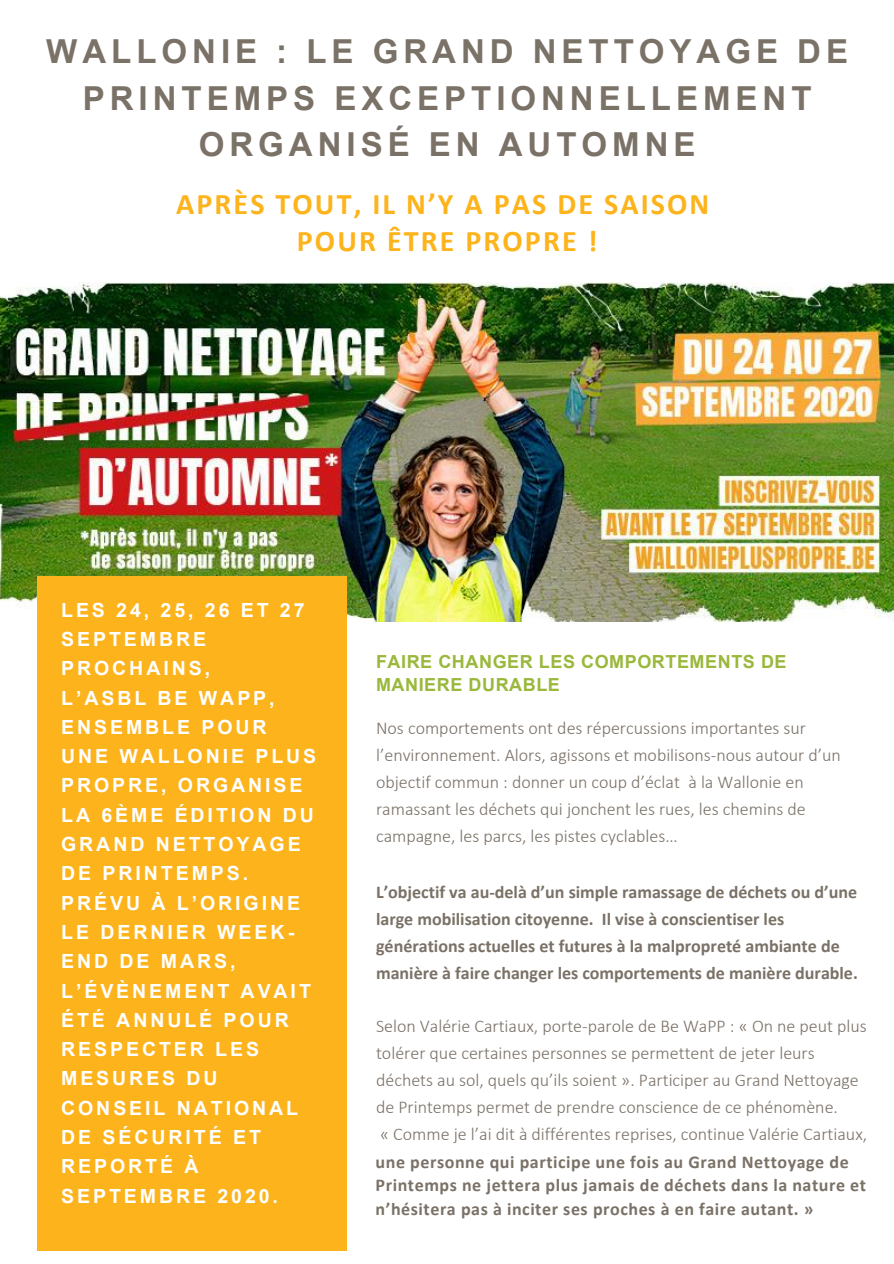
<style>
.page{position:relative;width:894px;height:1264px;background:#fff}
.page>*{position:absolute;margin:0;border:0;box-sizing:border-box;transform-origin:0 0}
.t1{font:700 33px/46.2px "Arial";letter-spacing:.15em;color:#7a7167;text-align:center}
.t2{font:700 30px/37.2px "Calibri";letter-spacing:.07em;color:#fdb31b;text-align:center}
.t3{font:700 19.5px/29.2px "Arial";letter-spacing:.15em;color:#fff}
.t4{font:300 18px/27px "Calibri";color:#7a7167}
.t5{font:700 18px/27px "Calibri";color:#7a7167}
.t6{font:700 18px/23.7px "Calibri";letter-spacing:.03em;color:#7a7167}
.t7{font:700 18px/22.5px "Arial";letter-spacing:.03em;color:#99b83c}
</style>
<div class="page">
<img style="left:0;top:283px;width:893px;height:339px">
<div style="left:37px;top:576px;width:309px;height:675px;background:#fdb31b"></div>
<h1 class="t1" style="left:46px;top:32px;width:803px">WALLONIE : LE GRAND NETTOYAGE DE<br>PRINTEMPS EXCEPTIONNELLEMENT<br>ORGANISÉ EN AUTOMNE</h1>
<h2 class="t2" style="left:176px;top:185px;width:534px">APRÈS TOUT, IL N’Y A PAS DE SAISON<br>POUR ÊTRE PROPRE !</h2>
<p class="t3" style="left:61px;top:597px;width:256px">LES 24, 25, 26 ET 27<br>SEPTEMBRE<br>PROCHAINS,<br>L’ASBL BE WAPP,<br>ENSEMBLE POUR<br>UNE WALLONIE PLUS<br>PROPRE, ORGANISE<br>LA 6ÈME ÉDITION DU<br>GRAND NETTOYAGE<br>DE PRINTEMPS.<br>PRÉVU À L’ORIGINE<br>LE DERNIER WEEK-<br>END DE MARS,<br>L’ÉVÈNEMENT AVAIT<br>ÉTÉ ANNULÉ POUR<br>RESPECTER LES<br>MESURES DU<br>CONSEIL NATIONAL<br>DE SÉCURITÉ ET<br>REPORTÉ À<br>SEPTEMBRE 2020.</p>
<p class="t7" style="left:376px;top:652px;width:412px">FAIRE CHANGER LES COMPORTEMENTS DE<br>MANIERE DURABLE</p>
<p class="t4" style="left:376px;top:716px;width:466px">Nos comportements ont des répercussions importantes sur l’environnement. Alors, agissons et mobilisons-nous autour d’un objectif commun : donner un coup d’éclat à la Wallonie en ramassant les déchets qui jonchent les rues, les chemins de campagne, les parcs, les pistes cyclables…</p>
<p class="t5" style="left:376px;top:877px;width:483px">L’objectif va au-delà d’un simple ramassage de déchets ou d’une large mobilisation citoyenne. Il vise à conscientiser les générations actuelles et futures à la malpropreté ambiante de manière à faire changer les comportements de manière durable.</p>
<p class="t4" style="left:376px;top:1013px;width:492px">Selon Valérie Cartiaux, porte-parole de Be WaPP : « On ne peut plus tolérer que certaines personnes se permettent de jeter leurs déchets au sol, quels qu’ils soient ». Participer au Grand Nettoyage de Printemps permet de prendre conscience de ce phénomène.<br>« Comme je l’ai dit à différentes reprises, continue Valérie Cartiaux,</p>
<p class="t6" style="left:375px;top:1149px;width:492px">une personne qui participe une fois au Grand Nettoyage de<br>Printemps ne jettera plus jamais de déchets dans la nature et n’hésitera pas à inciter ses proches à en faire autant. »</p>
</div>
